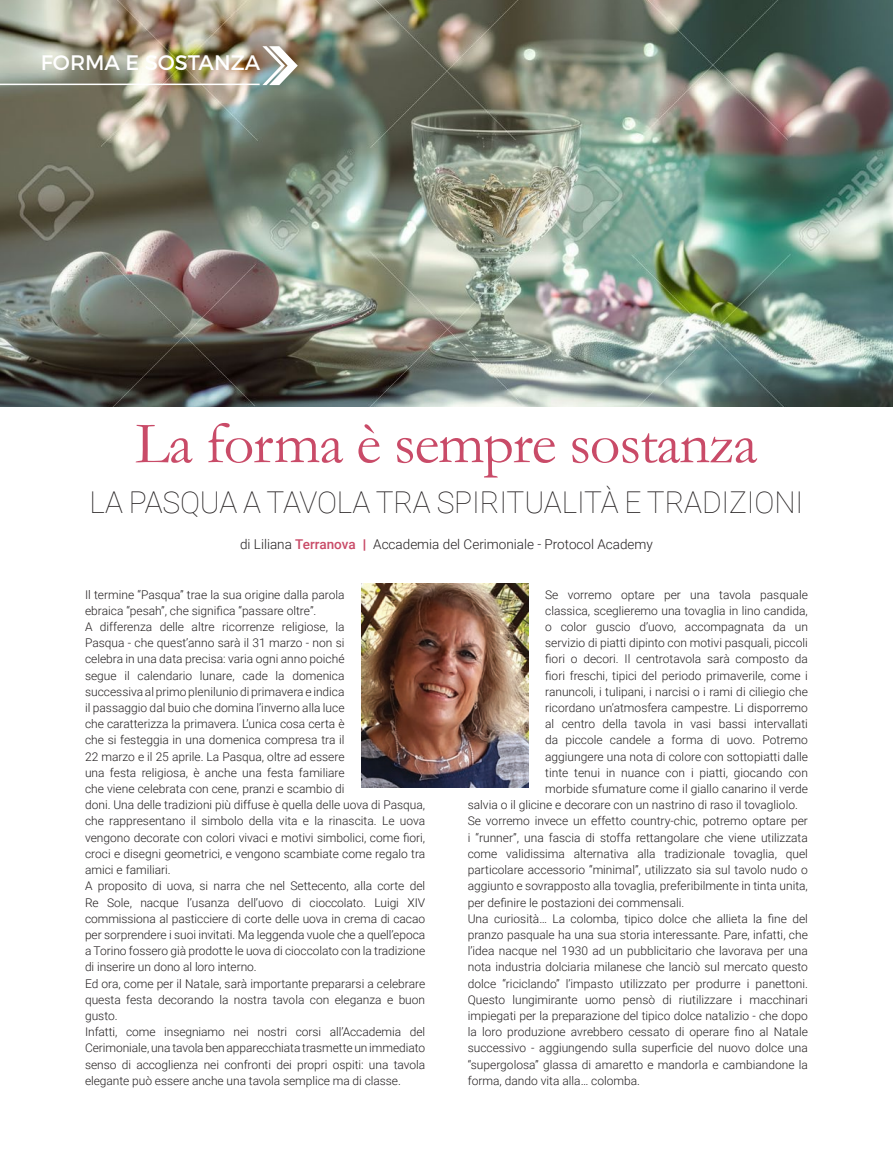
<style>
.page{position:relative;width:893px;height:1170px;background:#fff}
.page>*{position:absolute;margin:0;border:0;box-sizing:border-box;transform-origin:0 0}
.t1{font:60px "Garamond";letter-spacing:-.02em;color:#c94b68}
.t2{font:100 30px "Roboto";letter-spacing:-.005em;color:#231f20}
.t3{font:21px "Montserrat";color:#fff}
.t4{font:300 13.5px "Roboto";color:#231f20}
.t5{font:300 12px/16.2px "Roboto";color:#231f20}
.s1{font-weight:500;color:#c94b68}
.s2{font-weight:900;color:#c94b68}
</style>
<div class="page">
<img style="left:0;top:0;width:893px;height:407px">
<svg style="left:262px;top:46px;width:36px;height:39px"></svg>
<hr style="left:0;top:84px;width:260px;height:1px;background:#fff">
<img style="left:362px;top:583px;width:166px;height:204px">
<h3 class="t3" style="left:41px;top:50px;width:221px">FORMA E SOSTANZA</h3>
<h1 class="t1" style="left:135px;top:403px;width:624px">La forma è sempre sostanza</h1>
<h2 class="t2" style="left:90px;top:481px;width:715px">LA PASQUA A TAVOLA TRA SPIRITUALITÀ E TRADIZIONI</h2>
<p class="t4" style="left:240px;top:534px;width:414px">di Liliana <span class="s1">Terranova</span> <span class="s2">|</span> Accademia del Cerimoniale - Protocol Academy</p>
<p class="t5" style="left:85px;top:585px;width:342px">Il termine “Pasqua” trae la sua origine dalla parola<br>ebraica “pesah”, che significa “passare oltre”.<br>A differenza delle altre ricorrenze religiose, la<br>Pasqua - che quest’anno sarà il 31 marzo - non si<br>celebra in una data precisa: varia ogni anno poiché<br>segue il calendario lunare, cade la domenica<br>successiva al primo plenilunio di primavera e indica<br>il passaggio dal buio che domina l’inverno alla luce<br>che caratterizza la primavera. L’unica cosa certa è<br>che si festeggia in una domenica compresa tra il<br>22 marzo e il 25 aprile. La Pasqua, oltre ad essere<br>una festa religiosa, è anche una festa familiare<br>che viene celebrata con cene, pranzi e scambio di<br>doni. Una delle tradizioni più diffuse è quella delle uova di Pasqua, che rappresentano il simbolo della vita e la rinascita. Le uova vengono decorate con colori vivaci e motivi simbolici, come fiori, croci e disegni geometrici, e vengono scambiate come regalo tra amici e familiari.<br>A proposito di uova, si narra che nel Settecento, alla corte del Re Sole, nacque l’usanza dell’uovo di cioccolato. Luigi XIV commissiona al pasticciere di corte delle uova in crema di cacao per sorprendere i suoi invitati. Ma leggenda vuole che a quell’epoca a Torino fossero già prodotte le uova di cioccolato con la tradizione di inserire un dono al loro interno.<br>Ed ora, come per il Natale, sarà importante prepararsi a celebrare questa festa decorando la nostra tavola con eleganza e buon gusto.<br>Infatti, come insegniamo nei nostri corsi all’Accademia del Cerimoniale, una tavola ben apparecchiata trasmette un immediato senso di accoglienza nei confronti dei propri ospiti: una tavola elegante può essere anche una tavola semplice ma di classe.</p>
<p class="t5" style="left:545px;top:585px;width:264px">Se vorremo optare per una tavola pasquale</p>
<p class="t5" style="left:545px;top:602px;width:264px">classica, sceglieremo una tovaglia in lino candida,</p>
<p class="t5" style="left:545px;top:618px;width:264px">o color guscio d’uovo, accompagnata da un</p>
<p class="t5" style="left:545px;top:634px;width:264px">servizio di piatti dipinto con motivi pasquali, piccoli</p>
<p class="t5" style="left:545px;top:650px;width:264px">fiori o decori. Il centrotavola sarà composto da</p>
<p class="t5" style="left:545px;top:666px;width:264px">fiori freschi, tipici del periodo primaverile, come i</p>
<p class="t5" style="left:545px;top:683px;width:264px">ranuncoli, i tulipani, i narcisi o i rami di ciliegio che</p>
<p class="t5" style="left:545px;top:699px;width:264px">ricordano un’atmosfera campestre. Li disporremo</p>
<p class="t5" style="left:545px;top:715px;width:264px">al centro della tavola in vasi bassi intervallati</p>
<p class="t5" style="left:545px;top:731px;width:264px">da piccole candele a forma di uovo. Potremo</p>
<p class="t5" style="left:545px;top:747px;width:264px">aggiungere una nota di colore con sottopiatti dalle</p>
<p class="t5" style="left:545px;top:764px;width:264px">tinte tenui in nuance con i piatti, giocando con</p>
<p class="t5" style="left:545px;top:780px;width:264px">morbide sfumature come il giallo canarino il verde</p>
<p class="t5" style="left:468px;top:796px;width:332px">salvia o il glicine e decorare con un nastrino di raso il tovagliolo.</p>
<p class="t5" style="left:468px;top:812px;width:342px">Se vorremo invece un effetto country-chic, potremo optare per</p>
<p class="t5" style="left:468px;top:828px;width:342px">i “runner”, una fascia di stoffa rettangolare che viene utilizzata</p>
<p class="t5" style="left:468px;top:845px;width:342px">come validissima alternativa alla tradizionale tovaglia, quel</p>
<p class="t5" style="left:468px;top:861px;width:342px">particolare accessorio “minimal”, utilizzato sia sul tavolo nudo o</p>
<p class="t5" style="left:468px;top:877px;width:342px">aggiunto e sovrapposto alla tovaglia, preferibilmente in tinta unita,</p>
<p class="t5" style="left:468px;top:893px;width:218px">per definire le postazioni dei commensali.</p>
<p class="t5" style="left:468px;top:909px;width:342px">Una curiosità… La colomba, tipico dolce che allieta la fine del</p>
<p class="t5" style="left:468px;top:926px;width:342px">pranzo pasquale ha una sua storia interessante. Pare, infatti, che</p>
<p class="t5" style="left:468px;top:942px;width:342px">l’idea nacque nel 1930 ad un pubblicitario che lavorava per una</p>
<p class="t5" style="left:468px;top:958px;width:342px">nota industria dolciaria milanese che lanciò sul mercato questo</p>
<p class="t5" style="left:468px;top:974px;width:342px">dolce “riciclando” l’impasto utilizzato per produrre i panettoni.</p>
<p class="t5" style="left:468px;top:990px;width:342px">Questo lungimirante uomo pensò di riutilizzare i macchinari</p>
<p class="t5" style="left:468px;top:1007px;width:342px">impiegati per la preparazione del tipico dolce natalizio - che dopo</p>
<p class="t5" style="left:468px;top:1023px;width:342px">la loro produzione avrebbero cessato di operare fino al Natale</p>
<p class="t5" style="left:468px;top:1039px;width:342px">successivo - aggiungendo sulla superficie del nuovo dolce una</p>
<p class="t5" style="left:468px;top:1055px;width:342px">“supergolosa” glassa di amaretto e mandorla e cambiandone la</p>
<p class="t5" style="left:468px;top:1071px;width:174px">forma, dando vita alla… colomba.</p>
</div>
